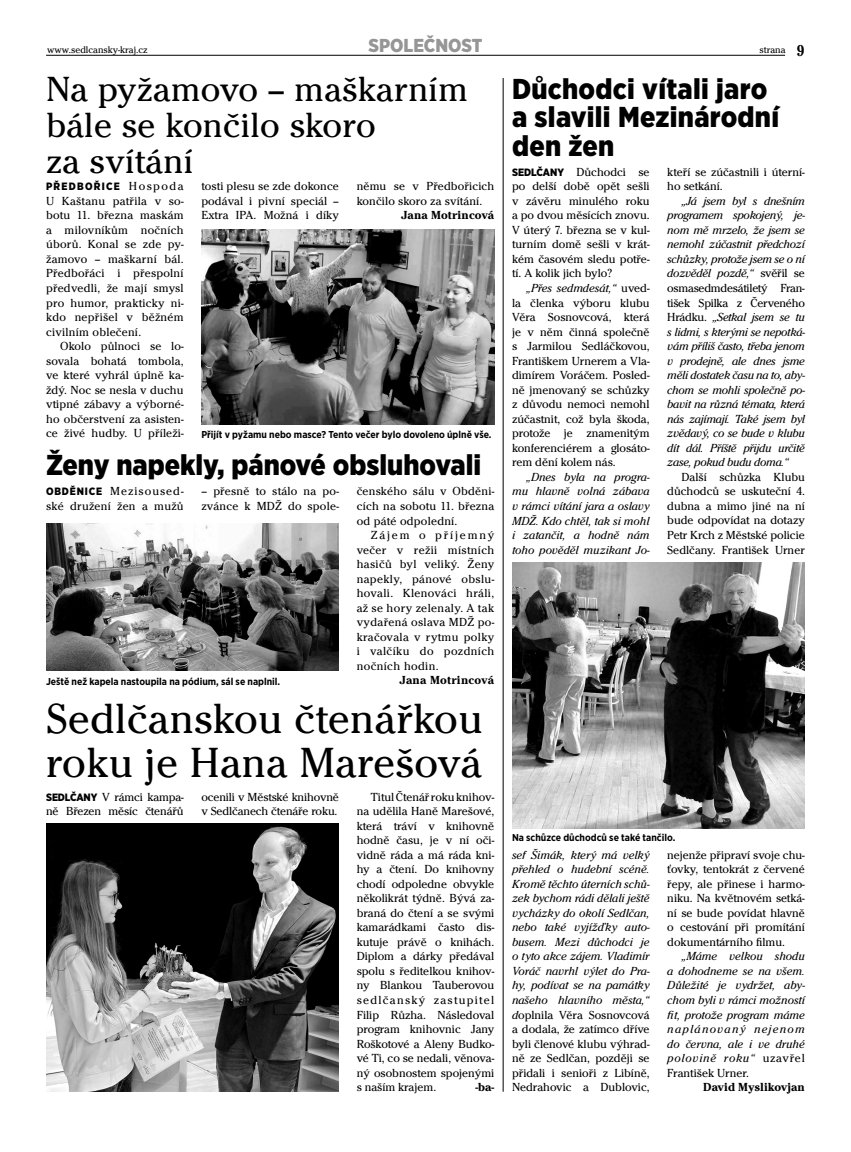
<style>
.page{position:relative;width:851px;height:1152px;background:#fff}
.page>*{position:absolute;margin:0;border:0;box-sizing:border-box;transform-origin:0 0}
.t1{font:43.75px/43.8px "Cheltenham Itc TOT";letter-spacing:.01em;color:#000}
.t2{font:36.25px/36.2px "Cheltenham Itc TOT";letter-spacing:.01em;color:#000}
.t3{font:900 condensed 28.75px/28.8px "Gotham CE";letter-spacing:.01em;color:#000}
.t4{font:900 condensed 18.75px "Gotham CE";color:#969696}
.t5{font:12.12px/14.5px "Cheltenham Itc TOT";color:#000;text-align:justify}
.t6{font:italic 12.12px/14.5px "Cheltenham Itc TOT";color:#000;text-align:justify}
.t7{font:12.12px/14.5px "Cheltenham Itc TOT";letter-spacing:.02em;color:#000}
.t8{font:700 12.12px "Cheltenham Itc TOT";letter-spacing:.005em;color:#000}
.t9{font:900 condensed 10.62px "Gotham CE";letter-spacing:.12em;color:#000}
.t10{font:700 condensed 10px "Gotham CE";color:#000}
.t11{font:10px "Cheltenham Itc TOT";color:#000}
.s1{font-weight:700;font-stretch:condensed;font-size:16.25px}
.s2{font-family:"Cheltenham Itc TOT";font-weight:400;font-stretch:normal;font-size:12.12px}
.s3{font-family:"Gotham CE";font-weight:900;font-stretch:condensed;font-size:10.62px}
.s4{font-style:italic}
.s5{font-style:normal}
</style>
<div class="page">
<hr style="left:46px;top:55px;width:739px;height:1px;background:#000">
<img style="left:512px;top:562px;width:292px;height:266px">
<hr style="left:503px;top:78px;width:1px;height:1013px;background:#000">
<img style="left:201px;top:229px;width:293px;height:195px">
<img style="left:46px;top:523px;width:293px;height:147px">
<img style="left:46px;top:824px;width:293px;height:267px">
<h3 class="t4" style="left:368px;top:39px;width:115px">SPOLEČNOST</h3>
<p class="t11" style="left:47px;top:46px;width:102px">www.sedlcansky-kraj.cz</p>
<p class="t11" style="left:759px;top:46px;width:47px">strana <span class="s1">9</span></p>
<h2 class="t2" style="left:46px;top:74px;width:423px">Na pyžamovo – maškarním bále se končilo skoro<br>za svítání</h2>
<p class="t9" style="left:46px;top:183px;width:139px">PŘEDBOŘICE <span class="s2">Hospoda</span></p>
<p class="t5" style="left:46px;top:195px;width:139px">U Kaštanu patřila v so&shy;botu 11. března maskám a milovníkům nočních úborů. Konal se zde py&shy;žamovo – maškarní bál.<br>Předbořáci i přespolní předvedli, že mají smysl pro humor, prakticky ni&shy;kdo nepřišel v běžném civilním oblečení.</p>
<p class="t5" style="left:46px;top:340px;width:139px;text-indent:14px">Okolo půlnoci se lo&shy;sovala bohatá tombola, ve které vyhrál úplně ka&shy;ždý. Noc se nesla v duchu vtipné zábavy a výborné&shy;ho občerstvení za asisten&shy;ce živé hudby. U příleži-</p>
<p class="t5" style="left:201px;top:180px;width:139px">tosti plesu se zde dokonce podával i pivní speciál – Extra IPA. Možná i díky</p>
<p class="t5" style="left:356px;top:180px;width:139px">němu se v Předbořicich končilo skoro za svítání.</p>
<p class="t8" style="left:401px;top:211px;width:95px">Jana Motrincová</p>
<p class="t10" style="left:201px;top:430px;width:292px">Přijít v pyžamu nebo masce? Tento večer bylo dovoleno úplně vše.</p>
<h3 class="t3" style="left:46px;top:452px;width:436px">Ženy napekly, pánové obsluhovali</h3>
<p class="t7" style="left:46px;top:485px;width:139px"><span class="s3">OBDĚNICE</span> Mezisoused&shy;ské družení žen a mužů</p>
<p class="t7" style="left:201px;top:485px;width:139px">– přesně to stálo na po&shy;zvánce k MDŽ do spole-</p>
<p class="t5" style="left:356px;top:485px;width:139px">čenského sálu v Obděni&shy;cích na sobotu 11. března od páté odpolední.</p>
<p class="t5" style="left:356px;top:529px;width:139px;text-indent:14px">Zájem o příjemný večer v režii místních hasičů byl veliký. Ženy napekly, pánové obslu&shy;hovali. Klenováci hráli, až se hory zelenaly. A tak vydařená oslava MDŽ po&shy;kračovala v rytmu polky i valčíku do pozdních nočních hodin.</p>
<p class="t8" style="left:399px;top:676px;width:96px">Jana Motrincová</p>
<p class="t10" style="left:46px;top:677px;width:236px">Ještě než kapela nastoupila na pódium, sál se naplnil.</p>
<h1 class="t1" style="left:46px;top:701px;width:438px">Sedlčanskou čtenářkou roku je Hana Marešová</h1>
<p class="t5" style="left:46px;top:790px;width:139px"><span class="s3">SEDLČANY</span> V rámci kampa&shy;ně Březen měsíc čtenářů</p>
<p class="t5" style="left:201px;top:790px;width:139px">ocenili v Městské knihovně v Sedlčanech čtenáře roku.</p>
<p class="t5" style="left:356px;top:790px;width:139px;text-indent:14px">Titul Čtenář roku knihov&shy;na udělila Haně Marešové, která tráví v knihovně hodně času, je v ní oči&shy;vidně ráda a má ráda kni&shy;hy a čtení. Do knihovny chodí odpoledne obvykle několikrát týdně. Bývá za&shy;braná do čtení a se svými kamarádkami často dis&shy;kutuje právě o knihách.<br>Diplom a dárky předával spolu s ředitelkou knihov&shy;ny Blankou Tauberovou sedlčanský zastupitel Filip Růzha. Následoval program knihovnic Jany Roškotové a Aleny Budko&shy;vé Ti, co se nedali, věnova&shy;ný osobnostem spojenými s naším krajem.</p>
<p class="t8" style="left:475px;top:1082px;width:20px">-ba-</p>
<h3 class="t3" style="left:512px;top:76px;width:268px">Důchodci vítali jaro a slavili Mezinárodní den žen</h3>
<p class="t5" style="left:512px;top:166px;width:139px"><span class="s3">SEDLČANY</span> Důchodci se po delší době opět sešli v závěru minulého roku a po dvou měsících znovu.<br>V úterý 7. března se v kul&shy;turním domě sešli v krát&shy;kém časovém sledu potře&shy;tí. A kolik jich bylo?</p>
<p class="t5" style="left:512px;top:282px;width:139px;text-indent:14px"><span class="s4">„Přes sedmdesát,“</span> uved&shy;la členka výboru klubu Věra Sosnovcová, která je v něm činná společně s Jarmilou Sedláčkovou, Františkem Urnerem a Vla&shy;dimírem Voráčem. Posled&shy;ně jmenovaný se schůzky z důvodu nemoci nemohl zúčastnit, což byla škoda, protože je znamenitým konferenciérem a glosáto&shy;rem dění kolem nás.</p>
<p class="t6" style="left:512px;top:471px;width:139px;text-indent:14px">„Dnes byla na progra&shy;mu hlavně volná zábava v rámci vítání jara a oslavy MDŽ. Kdo chtěl, tak si mohl i zatančit, a hodně nám toho pověděl muzikant Jo-</p>
<p class="t5" style="left:667px;top:166px;width:139px">kteří se zúčastnili i úterní&shy;ho setkání.</p>
<p class="t6" style="left:667px;top:195px;width:139px;text-indent:14px">„Já jsem byl s dnešním programem spokojený, je&shy;nom mě mrzelo, že jsem se nemohl zúčastnit předchozí schůzky, protože jsem se o ní dozvěděl pozdě,“ <span class="s5">svěřil se osmasedmdesátiletý Fran&shy;tišek Spilka z Červeného Hrádku.</span> „Setkal jsem se tu s lidmi, s kterými se nepotká&shy;vám příliš často, třeba jenom v prodejně, ale dnes jsme měli dostatek času na to, aby&shy;chom se mohli společně po&shy;bavit na různá témata, která nás zajímají. Také jsem byl zvědavý, co se bude v klubu dít dál. Příště přijdu určitě zase, pokud budu doma.“</p>
<p class="t5" style="left:667px;top:471px;width:139px;text-indent:14px">Další schůzka Klubu důchodců se uskuteční 4. dubna a mimo jiné na ní bude odpovídat na dotazy Petr Krch z Městské policie Sedlčany. František Urner</p>
<p class="t10" style="left:512px;top:834px;width:165px">Na schůzce důchodců se také tančilo.</p>
<p class="t6" style="left:512px;top:848px;width:139px">sef Šimák, který má velký přehled o hudební scéně.<br>Kromě těchto úterních schů&shy;zek bychom rádi dělali ještě vycházky do okolí Sedlčan, nebo také vyjížďky auto&shy;busem. Mezi důchodci je o tyto akce zájem. Vladimír Voráč navrhl výlet do Pra&shy;hy, podívat se na památky našeho hlavního města,“ d<span class="s5">oplnila Věra Sosnovcová a dodala, že zatímco dříve byli členové klubu výhrad&shy;ně ze Sedlčan, později se přidali i senioři z Libíně, Nedrahovic a Dublovic,</span></p>
<p class="t5" style="left:667px;top:848px;width:139px">nejenže připraví svoje chu&shy;ťovky, tentokrát z červené řepy, ale přinese i harmo&shy;niku. Na květnovém setká&shy;ní se bude povídat hlavně o cestování při promítání dokumentárního filmu.</p>
<p class="t6" style="left:667px;top:950px;width:139px;text-indent:14px">„Máme velkou shodu a dohodneme se na všem.<br>Důležité je vydržet, aby&shy;chom byli v rámci možností fit, protože program máme naplánovaný nejenom do června, ale i ve druhé polovině roku“ <span class="s5">uzavřel František Urner.</span></p>
<p class="t8" style="left:703px;top:1082px;width:103px">David Myslikovjan</p>
</div>
